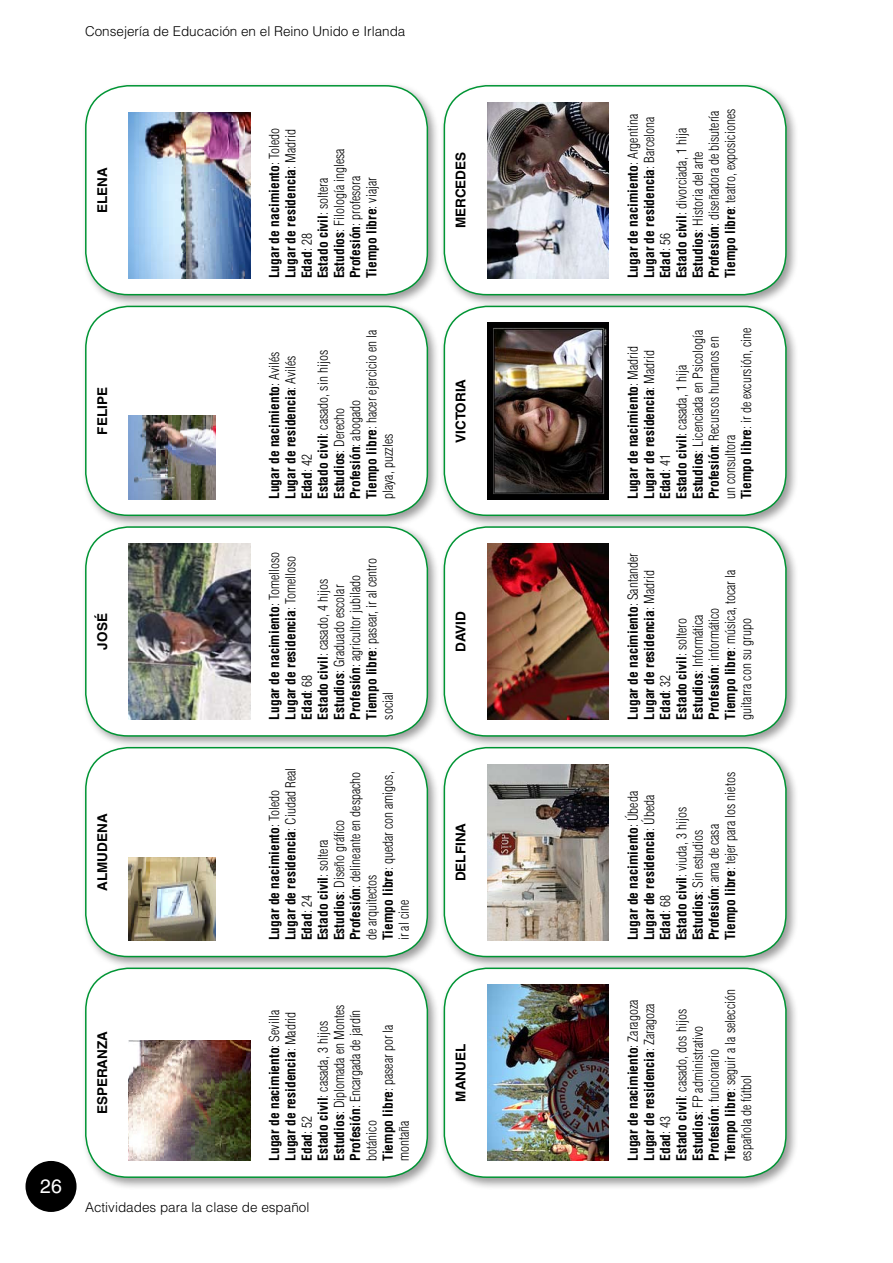
<style>
.page{position:relative;width:893px;height:1263px;background:#fff}
.page>*{position:absolute;margin:0;border:0;box-sizing:border-box;transform-origin:0 0}
.t1{font:19.5px "Helvetica";color:#fff}
.t2{font:300 condensed 13.5px/16.2px "Helvetica";color:#000}
.t3{font:700 condensed 13.5px/16.2px "Helvetica";color:#000}
.t4{font:300 13.5px "Helvetica";color:#000}
.t5{font:700 13.5px "Helvetica";color:#000}
.s1{font-weight:300}
.s2{font-weight:700}
</style>
<div class="page">
<div style="left:26px;top:1161px;width:51px;height:51px;background:#000;border-radius:50%"></div>
<div style="left:81px;top:743px;width:366px;height:233px;background:#000;opacity:.4"></div>
<div style="left:86px;top:748px;width:341px;height:208px;background:#fff;border-radius:43px"></div>
<div style="left:85px;top:747px;width:343px;height:210px;border:2px solid #009534;border-radius:43px"></div>
<img style="left:129px;top:857px;width:87px;height:83px">
<div style="left:440px;top:743px;width:365px;height:233px;background:#000;opacity:.4"></div>
<div style="left:444px;top:748px;width:342px;height:208px;background:#fff;border-radius:43px"></div>
<div style="left:444px;top:747px;width:343px;height:210px;border:2px solid #009534;border-radius:43px"></div>
<img style="left:487px;top:764px;width:122px;height:176px">
<div style="left:81px;top:522px;width:366px;height:234px;background:#000;opacity:.4"></div>
<div style="left:86px;top:527px;width:341px;height:209px;background:#fff;border-radius:43px"></div>
<div style="left:85px;top:526px;width:343px;height:211px;border:2px solid #009534;border-radius:43px"></div>
<img style="left:129px;top:543px;width:121px;height:177px">
<div style="left:440px;top:522px;width:365px;height:234px;background:#000;opacity:.4"></div>
<div style="left:444px;top:527px;width:342px;height:209px;background:#fff;border-radius:43px"></div>
<div style="left:444px;top:526px;width:343px;height:211px;border:2px solid #009534;border-radius:43px"></div>
<img style="left:487px;top:543px;width:122px;height:177px">
<div style="left:81px;top:302px;width:366px;height:233px;background:#000;opacity:.4"></div>
<div style="left:86px;top:306px;width:341px;height:209px;background:#fff;border-radius:43px"></div>
<div style="left:85px;top:306px;width:343px;height:210px;border:2px solid #009534;border-radius:43px"></div>
<img style="left:129px;top:416px;width:87px;height:83px">
<div style="left:440px;top:302px;width:365px;height:233px;background:#000;opacity:.4"></div>
<div style="left:444px;top:306px;width:342px;height:209px;background:#fff;border-radius:43px"></div>
<div style="left:444px;top:306px;width:343px;height:210px;border:2px solid #009534;border-radius:43px"></div>
<img style="left:487px;top:323px;width:122px;height:176px">
<div style="left:81px;top:81px;width:366px;height:233px;background:#000;opacity:.4"></div>
<div style="left:86px;top:86px;width:341px;height:209px;background:#fff;border-radius:43px"></div>
<div style="left:85px;top:85px;width:343px;height:210px;border:2px solid #009534;border-radius:43px"></div>
<img style="left:129px;top:113px;width:121px;height:165px">
<div style="left:440px;top:81px;width:365px;height:233px;background:#000;opacity:.4"></div>
<div style="left:444px;top:86px;width:342px;height:209px;background:#fff;border-radius:43px"></div>
<div style="left:444px;top:85px;width:343px;height:210px;border:2px solid #009534;border-radius:43px"></div>
<img style="left:487px;top:102px;width:122px;height:176px">
<div style="left:81px;top:963px;width:366px;height:234px;background:#000;opacity:.4"></div>
<div style="left:86px;top:968px;width:341px;height:209px;background:#fff;border-radius:43px"></div>
<div style="left:85px;top:967px;width:343px;height:211px;border:2px solid #009534;border-radius:43px"></div>
<img style="left:129px;top:1040px;width:122px;height:121px">
<div style="left:440px;top:963px;width:365px;height:234px;background:#000;opacity:.4"></div>
<div style="left:444px;top:968px;width:342px;height:209px;background:#fff;border-radius:43px"></div>
<div style="left:444px;top:967px;width:343px;height:211px;border:2px solid #009534;border-radius:43px"></div>
<img style="left:487px;top:985px;width:122px;height:176px">
<p class="t4" style="left:85px;top:22px;width:322px">Consejería de Educación en el Reino Unido e Irlanda</p>
<p class="t5" style="left:94px;top:213px;width:47px;rotate:-90deg">ELENA</p>
<p class="t5" style="left:94px;top:434px;width:49px;rotate:-90deg">FELIPE</p>
<p class="t5" style="left:94px;top:649px;width:38px;rotate:-90deg">JOSÉ</p>
<p class="t5" style="left:94px;top:891px;width:79px;rotate:-90deg">ALMUDENA</p>
<p class="t3" style="left:266px;top:278px;width:152px;rotate:-90deg">Lugar de nacimiento<span class="s1">: Toledo<br></span>Lugar de residencia<span class="s1">: Madrid<br></span>Edad<span class="s1">: 28<br></span>Estado civil<span class="s1">: soltera<br></span>Estudios<span class="s1">: Filología inglesa<br></span>Profesión<span class="s1">: profesora<br></span>Tiempo libre<span class="s1">: viajar</span></p>
<p class="t2" style="left:266px;top:499px;width:171px;rotate:-90deg"><span class="s2">Lugar de nacimiento</span>: Avilés<br><span class="s2">Lugar de residencia</span>: Avilés<br><span class="s2">Edad</span>: 42<br><span class="s2">Estado civil</span>: casado, sin hijos<br><span class="s2">Estudios</span>: Derecho<br><span class="s2">Profesión</span>: abogado<br><span class="s2">Tiempo libre</span>: hacer ejercicio en la playa, puzzles</p>
<p class="t2" style="left:266px;top:720px;width:169px;rotate:-90deg"><span class="s2">Lugar de nacimiento</span>: Tomelloso<br><span class="s2">Lugar de residencia</span>: Tomelloso<br><span class="s2">Edad</span>: 68<br><span class="s2">Estado civil</span>: casado, 4 hijos<br><span class="s2">Estudios</span>: Graduado escolar<br><span class="s2">Profesión</span>: agricultor jubilado<br><span class="s2">Tiempo libre</span>: pasear, ir al centro social</p>
<p class="t2" style="left:266px;top:940px;width:174px;rotate:-90deg"><span class="s2">Lugar de nacimiento</span>: Toledo<br><span class="s2">Lugar de residencia</span>: Ciudad Real<br><span class="s2">Edad</span>: 24<br><span class="s2">Estado civil</span>: soltera<br><span class="s2">Estudios</span>: Diseño gráfico<br><span class="s2">Profesión</span>: delineante en despacho de arquitectos<br><span class="s2">Tiempo libre</span>: quedar con amigos, ir al cine</p>
<h1 class="t1" style="left:40px;top:1175px;width:23px">26</h1>
<p class="t5" style="left:94px;top:1114px;width:85px;rotate:-90deg">ESPERANZA</p>
<p class="t2" style="left:266px;top:1161px;width:157px;rotate:-90deg"><span class="s2">Lugar de nacimiento</span>: Sevilla<br><span class="s2">Lugar de residencia</span>: Madrid<br><span class="s2">Edad</span>: 52<br><span class="s2">Estado civil</span>: casada, 3 hijos<br><span class="s2">Estudios</span>: Diplomada en Montes<br><span class="s2">Profesión</span>: Encargada de jardín botánico<br><span class="s2">Tiempo libre</span>: pasear por la montaña</p>
<p class="t4" style="left:85px;top:1199px;width:226px">Actividades para la clase de español</p>
<p class="t5" style="left:453px;top:228px;width:78px;rotate:-90deg">MERCEDES</p>
<p class="t5" style="left:453px;top:443px;width:65px;rotate:-90deg">VICTORIA</p>
<p class="t5" style="left:453px;top:652px;width:42px;rotate:-90deg">DAVID</p>
<p class="t5" style="left:453px;top:881px;width:60px;rotate:-90deg">DELFINA</p>
<p class="t5" style="left:453px;top:1101px;width:59px;rotate:-90deg">MANUEL</p>
<p class="t2" style="left:625px;top:278px;width:171px;rotate:-90deg"><span class="s2">Lugar de nacimiento</span>: Argentina<br><span class="s2">Lugar de residencia</span>: Barcelona<br><span class="s2">Edad</span>: 56<br><span class="s2">Estado civil</span>: divorciada, 1 hija<br><span class="s2">Estudios</span>: Historia del arte<br><span class="s2">Profesión</span>: diseñadora de bisutería<br><span class="s2">Tiempo libre</span>: teatro, exposiciones</p>
<p class="t2" style="left:625px;top:499px;width:173px;rotate:-90deg"><span class="s2">Lugar de nacimiento</span>: Madrid<br><span class="s2">Lugar de residencia</span>: Madrid<br><span class="s2">Edad</span>: 41<br><span class="s2">Estado civil</span>: casada, 1 hija<br><span class="s2">Estudios</span>: Licenciada en Psicología<br><span class="s2">Profesión</span>: Recursos humanos en un consultora<br><span class="s2">Tiempo libre</span>: ir de excursión, cine</p>
<p class="t2" style="left:625px;top:720px;width:168px;rotate:-90deg"><span class="s2">Lugar de nacimiento</span>: Santander<br><span class="s2">Lugar de residencia</span>: Madrid<br><span class="s2">Edad</span>: 32<br><span class="s2">Estado civil</span>: soltero<br><span class="s2">Estudios</span>: Informática<br><span class="s2">Profesión</span>: informático<br><span class="s2">Tiempo libre</span>: música, tocar la guitarra con su grupo</p>
<p class="t3" style="left:625px;top:940px;width:170px;rotate:-90deg">Lugar de nacimiento<span class="s1">: Úbeda<br></span>Lugar de residencia<span class="s1">: Úbeda<br></span>Edad<span class="s1">: 68<br></span>Estado civil<span class="s1">: viuda, 3 hijos<br></span>Estudios<span class="s1">: Sin estudios<br></span>Profesión<span class="s1">: ama de casa<br></span>Tiempo libre<span class="s1">: tejer para los nietos</span></p>
<p class="t2" style="left:625px;top:1161px;width:173px;rotate:-90deg"><span class="s2">Lugar de nacimiento</span>: Zaragoza<br><span class="s2">Lugar de residencia</span>: Zaragoza<br><span class="s2">Edad</span>: 43<br><span class="s2">Estado civil</span>: casado, dos hijos<br><span class="s2">Estudios</span>: FP administrativo<br><span class="s2">Profesión</span>: funcionario<br><span class="s2">Tiempo libre</span>: seguir a la selección española de fútbol</p>
</div>
